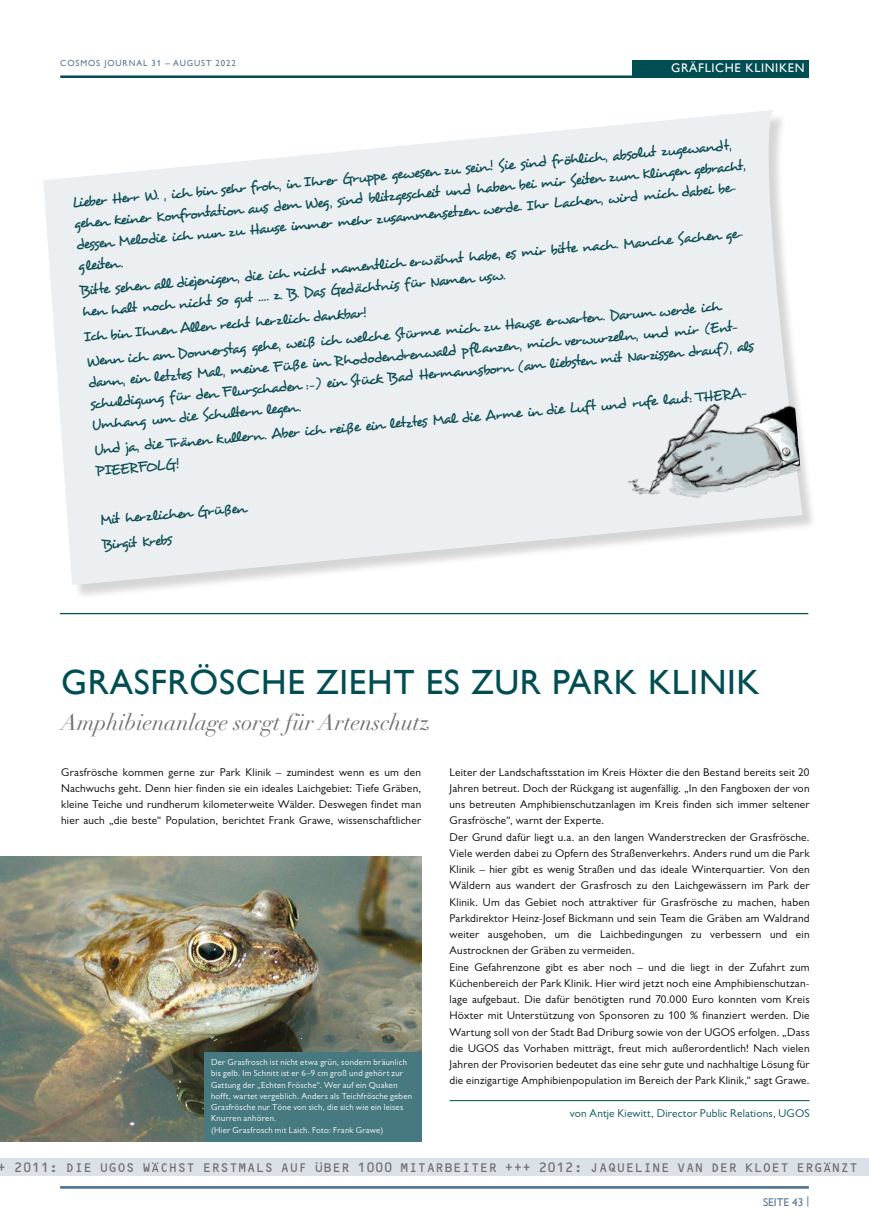
<style>
.page{position:relative;width:869px;height:1230px;background:#fff}
.page>*{position:absolute;margin:0;border:0;box-sizing:border-box;transform-origin:0 0}
.Titel{font:35px "Gill Alt One";letter-spacing:.02em;color:#004d52}
.Titel_2{font:italic 22.5px "Didot LH";color:#706f6f}
.Inhaltsverzeichnis{font:15px/21.2px "Desyrel";color:#0c4e54}
.t1{font:15px "OCRB10 Pitch BT";letter-spacing:-.015em;color:#706f6f}
.t2{font:12.5px "Gill Alt One";letter-spacing:.05em;color:#fff}
.Artikel_Grundtext{font:11.25px/16.2px "Gill Sans Alt One";letter-spacing:.02em;color:#000;text-align:justify}
.Autor{font:11.25px "Gill Sans Alt One";letter-spacing:.02em;color:#004d52}
.t3{font:11.25px "Gill Alt One";color:#587991}
.Bildunterschrift{font:8.75px/11.2px "Gill Sans Alt One";letter-spacing:.03em;color:#fff}
.t4{font:8.75px "Gill Alt One";letter-spacing:.1em;color:#587991}
</style>
<div class="page">
<div style="left:45px;top:112px;width:771px;height:488px;background:#000;opacity:.75"></div>
<svg style="left:43px;top:110px;width:759px;height:475px;fill:#ebeff2"></svg>
<img style="left:611px;top:385px;width:191px;height:123px">
<div style="left:0;top:1158px;width:868px;height:18px;background:#dbe1e8"></div>
<hr style="left:60px;top:1186px;width:748px;height:2px;background:#587991">
<hr style="left:60px;top:75px;width:748px;height:3px;background:#004d52">
<div style="left:632px;top:60px;width:176px;height:18px;background:#004d52"></div>
<hr style="left:60px;top:613px;width:748px;height:1px;background:#004d52">
<img style="left:0;top:856px;width:421px;height:285px">
<hr style="left:449px;top:1100px;width:360px;height:1px;background:#004d52">
<div style="left:204px;top:1051px;width:217px;height:90px;background:#467a80"></div>
<p class="t4" style="left:60px;top:58px;width:177px">COSMOS JOURNAL 31 – AUGUST 2022</p>
<p class="t2" style="left:671px;top:61px;width:135px">GRÄFLICHE KLINIKEN</p>
<p class="Inhaltsverzeichnis" style="left:71px;top:192px;width:674px;rotate:-5deg">Lieber Herr W. , ich bin sehr froh , in Ihrer Gruppe gewesen zu sein! Sie sind fröhlich , absolut zugewandt, gehen keiner Konfrontation aus dem Weg, sind blitzgescheit und haben bei mir Seiten zum Klingen gebracht, dessen Melodie ich nun zu Hause immer mehr zusammensetzen werde. Ihr Lachen , wird mich dabei be&shy;gleiten .</p>
<p class="Inhaltsverzeichnis" style="left:79px;top:280px;width:667px;rotate:-5deg">Bitte sehen all diejenigen , die ich nicht namentlich erwähnt habe, es mir bitte nach . Manche Sachen ge&shy;hen halt noch nicht so gut …. z. B. Das Gedächtnis für Namen usw.</p>
<p class="Inhaltsverzeichnis" style="left:85px;top:351px;width:667px;rotate:-5deg">Wenn ich am Donnerstag gehe, weiß ich welche Stürme mich zu Hause erwarten . Darum werde ich dann , ein letztes Mal , meine Füße im Rhododendrenwald pfl anzen , mich verwurzeln , und mir (Ent&shy;schuldigung für den Flurschaden :-) ein Stück Bad Hermannsborn (am liebsten mit Narzissen drauf), als Umhang um die Schultern legen .</p>
<p class="Inhaltsverzeichnis" style="left:83px;top:326px;width:285px;rotate:-5deg">Ich bin Ihnen Allen recht herzlich dankbar!</p>
<p class="Inhaltsverzeichnis" style="left:93px;top:439px;width:657px;rotate:-5deg">Und ja, die Tränen kullern . Aber ich reiße ein letztes Mal die Arme in die Luft und rufe laut: THERA-<br>PIEERFOLG!</p>
<p class="Inhaltsverzeichnis" style="left:99px;top:510px;width:148px;rotate:-5deg">Mit herzlichen Grüßen</p>
<p class="Inhaltsverzeichnis" style="left:101px;top:534px;width:72px;rotate:-5deg">Birgit Krebs</p>
<p class="Titel" style="left:61px;top:662px;width:699px">GRASFRÖSCHE ZIEHT ES ZUR PARK KLINIK</p>
<p class="Titel_2" style="left:61px;top:708px;width:370px">Amphibienanlage sorgt für Artenschutz</p>
<p class="Artikel_Grundtext" style="left:61px;top:763px;width:361px">Grasfrösche kommen gerne zur Park Klinik – zumindest wenn es um den Nachwuchs geht. Denn hier finden sie ein ideales Laichgebiet: Tiefe Gräben, kleine Teiche und rundherum kilometerweite Wälder. Deswegen findet man hier auch „die beste“ Population, berichtet Frank Grawe, wissenschaftlicher</p>
<p class="Artikel_Grundtext" style="left:449px;top:763px;width:361px">Leiter der Landschaftsstation im Kreis Höxter die den Bestand bereits seit 20<br>Jahren betreut. Doch der Rückgang ist augenfällig. „In den Fangboxen der von uns betreuten Amphibienschutzanlagen im Kreis finden sich immer seltener Grasfrösche“, warnt der Experte.</p>
<p class="Artikel_Grundtext" style="left:449px;top:828px;width:361px">Der Grund dafür liegt u.a. an den langen Wanderstrecken der Grasfrösche.<br>Viele werden dabei zu Opfern des Straßenverkehrs. Anders rund um die Park Klinik – hier gibt es wenig Straßen und das ideale Winterquartier. Von den Wäldern aus wandert der Grasfrosch zu den Laichgewässern im Park der Klinik. Um das Gebiet noch attraktiver für Grasfrösche zu machen, haben Parkdirektor Heinz-Josef Bickmann und sein Team die Gräben am Waldrand weiter ausgehoben, um die Laichbedingungen zu verbessern und ein Austrocknen der Gräben zu vermeiden.</p>
<p class="Artikel_Grundtext" style="left:449px;top:958px;width:361px">Eine Gefahrenzone gibt es aber noch – und die liegt in der Zufahrt zum Küchenbereich der Park Klinik. Hier wird jetzt noch eine Amphibienschutzan&shy;lage aufgebaut. Die dafür benötigten rund 70.000 Euro konnten vom Kreis Höxter mit Unterstützung von Sponsoren zu 100 % finanziert werden. Die Wartung soll von der Stadt Bad Driburg sowie von der UGOS erfolgen. „Dass die UGOS das Vorhaben mitträgt, freut mich außerordentlich! Nach vielen Jahren der Provisorien bedeutet das eine sehr gute und nachhaltige Lösung für die einzigartige Amphibienpopulation im Bereich der Park Klinik,“ sagt Grawe.</p>
<p class="Autor" style="left:569px;top:1106px;width:241px">von Antje Kiewitt, Director Public Relations, UGOS</p>
<p class="Bildunterschrift" style="left:211px;top:1056px;width:202px">Der Grasfrosch ist nicht etwa grün, sondern bräunlich bis gelb. Im Schnitt ist er 6–9 cm groß und gehört zur Gattung der „Echten Frösche“. Wer auf ein Quaken hofft, wartet vergeblich. Anders als Teichfrösche geben Grasfrösche nur Töne von sich, die sich wie ein leises Knurren anhören.<br>(Hier Grasfrosch mit Laich. Foto: Frank Grawe)</p>
<h3 class="t1" style="left:-2px;top:1160px;width:861px">+ 2011: DIE UGOS WÄCHST ERSTMALS AUF ÜBER 1000 MITARBEITER +++ 2012: JAQUELINE VAN DER KLOET ERGÄNZT</h3>
<p class="t3" style="left:762px;top:1195px;width:48px">SEITE 43 |</p>
</div>
